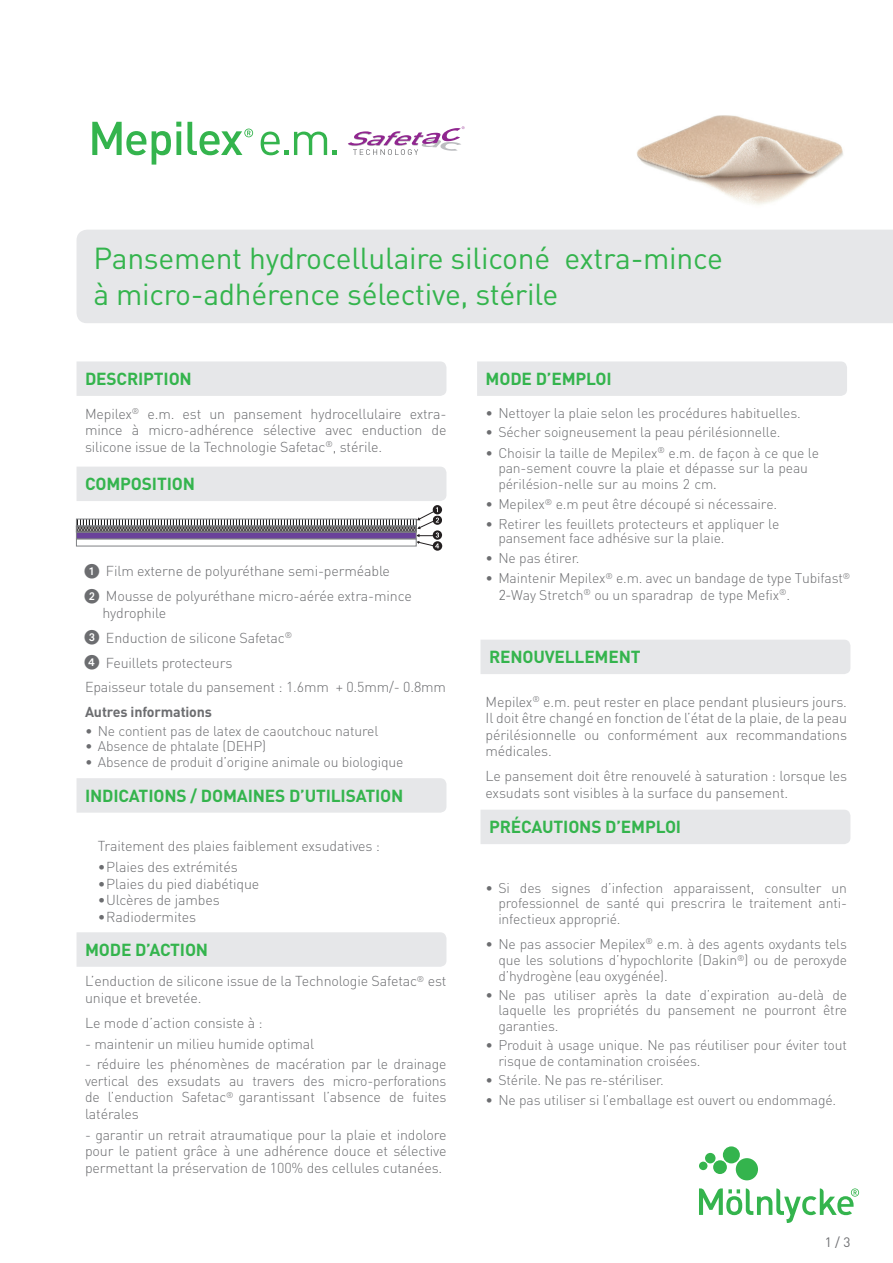
<style>
.page{position:relative;width:893px;height:1263px;background:#fff}
.page>*{position:absolute;margin:0;border:0;box-sizing:border-box;transform-origin:0 0}
.Descriptif_Haut_de_p{font:30px/36px "DIN";letter-spacing:-.01em;color:#34b44d}
.Titre_Bandeau_gris{font:700 17.25px "DIN";letter-spacing:-.01em;color:#34b44d}
.Texte_normal{font:300 14.25px/16.5px "DIN";letter-spacing:-.01em;color:#6c6d70;text-align:justify}
.texte{font:300 14.25px/16.5px "DIN";letter-spacing:-.01em;color:#6c6d70;text-align:justify}
.Texte_en_liste__numé{font:300 14.25px/16.5px "DIN";letter-spacing:-.01em;color:#6c6d70}
.Texte_en_liste__puce{font:300 14.25px "DIN";letter-spacing:-.01em;color:#6c6d70}
.Autres_informations{font:700 14.25px "DIN";letter-spacing:-.01em;color:#6c6d70}
.t1{font:300 13.95px/15.3px "DIN";letter-spacing:-.01em;color:#6c6d70}
.t2{font:13.5px "DIN";color:#6c6d70}
.s1{font-family:"European Pi One";font-weight:400;font-size:15px}
.s2{font-family:"MHC Din"}
</style>
<div class="page">
<img style="left:637px;top:115px;width:206px;height:90px">
<svg style="left:92px;top:122px;width:161px;height:43px"></svg>
<svg style="left:261px;top:132px;width:27px;height:23px"></svg>
<svg style="left:294px;top:132px;width:43px;height:23px"></svg>
<svg style="left:348px;top:126px;width:117px;height:29px"></svg>
<div style="left:77px;top:230px;width:816px;height:93px;background:#e6e7e9"></div>
<div style="left:77px;top:361px;width:369px;height:35px;background:#e6e7e9"></div>
<div style="left:77px;top:932px;width:369px;height:35px;background:#e6e7e9"></div>
<div style="left:477px;top:361px;width:370px;height:35px;background:#e6e7e9"></div>
<div style="left:77px;top:778px;width:369px;height:35px;background:#e6e7e9"></div>
<svg style="left:77px;top:467px;width:369px;height:84px"></svg>
<svg style="left:78px;top:528px;width:337px;height:2px"></svg>
<div style="left:76px;top:526px;width:341px;height:6px;border:1px solid #808285"></div>
<div style="left:480px;top:640px;width:370px;height:34px;background:#e6e7e9"></div>
<div style="left:480px;top:810px;width:370px;height:34px;background:#e6e7e9"></div>
<svg style="left:699px;top:1146px;width:160px;height:77px"></svg>
<p class="Descriptif_Haut_de_p" style="left:94px;top:240px;width:631px">Pansement hydrocellulaire siliconé extra-mince à micro-adhérence sélective, stérile</p>
<p class="Titre_Bandeau_gris" style="left:85px;top:367px;width:108px">DESCRIPTION</p>
<p class="Texte_normal" style="left:85px;top:405px;width:363px">Mepilex<sup>®</sup> e.m. est un pansement hydrocellulaire extra&shy;mince à micro-adhérence sélective avec enduction de silicone issue de la Technologie Safetac<sup>®</sup>, stérile.</p>
<p class="Titre_Bandeau_gris" style="left:85px;top:472px;width:111px">COMPOSITION</p>
<p class="Texte_en_liste__numé" style="left:84px;top:562px;width:307px"><span class="s1">1</span> Film externe de polyuréthane semi-perméable</p>
<p class="Texte_en_liste__numé" style="left:102px;top:588px;width:311px;text-indent:-18px"><span class="s1">2</span> Mousse de polyuréthane micro-aérée extra-mince hydrophile</p>
<p class="Texte_en_liste__numé" style="left:84px;top:629px;width:209px"><span class="s1">3</span> Enduction de silicone Safetac<sup>®</sup></p>
<p class="Texte_en_liste__numé" style="left:84px;top:654px;width:149px"><span class="s1">4</span> Feuillets protecteurs</p>
<p class="Texte_normal" style="left:85px;top:678px;width:363px">Epaisseur totale du pansement : 1.6mm + 0.5mm/- 0.8mm</p>
<p class="Autres_informations" style="left:85px;top:702px;width:129px">Autres informations</p>
<p class="t1" style="left:85px;top:723px;width:295px">• Ne contient pas de latex de caoutchouc naturel</p>
<p class="t1" style="left:85px;top:739px;width:183px">• Absence de phtalate (DEHP)</p>
<p class="t1" style="left:85px;top:754px;width:320px">• Absence de produit d’origine animale ou biologique</p>
<p class="Titre_Bandeau_gris" style="left:85px;top:784px;width:320px">INDICATIONS / DOMAINES D’UTILISATION</p>
<p class="Texte_en_liste__puce" style="left:98px;top:837px;width:284px">Traitement des plaies faiblement exsudatives :</p>
<p class="Texte_normal" style="left:98px;top:859px;width:141px">•Plaies des extrémités</p>
<p class="Texte_normal" style="left:98px;top:875px;width:163px">•Plaies du pied diabétique</p>
<p class="Texte_normal" style="left:98px;top:892px;width:123px">•Ulcères de jambes</p>
<p class="Texte_normal" style="left:98px;top:908px;width:100px">•Radiodermites</p>
<p class="Titre_Bandeau_gris" style="left:85px;top:938px;width:125px">MODE D’ACTION</p>
<p class="Texte_normal" style="left:85px;top:973px;width:363px">L’enduction de silicone issue de la Technologie Safetac<sup>®</sup> est unique et brevetée.</p>
<p class="texte" style="left:85px;top:1014px;width:179px">Le mode d’action consiste à :</p>
<p class="texte" style="left:85px;top:1035px;width:231px">- maintenir un milieu humide optimal</p>
<p class="texte" style="left:85px;top:1056px;width:363px">- réduire les phénomènes de macération par le drainage vertical des exsudats au travers des micro-perforations de l’enduction Safetac<sup>®</sup> garantissant l’absence de fuites latérales</p>
<p class="texte" style="left:85px;top:1126px;width:363px">- garantir un retrait atraumatique pour la plaie et indolore pour le patient grâce à une adhérence douce et sélective permettant la préservation de 100% des cellules cutanées.</p>
<p class="Titre_Bandeau_gris" style="left:486px;top:367px;width:128px">MODE D’EMPLOI</p>
<p class="t1" style="left:486px;top:405px;width:317px">• Nettoyer la plaie selon les procédures habituelles.</p>
<p class="t1" style="left:486px;top:424px;width:297px">• Sécher soigneusement la peau périlésionnelle.</p>
<p class="t1" style="left:498px;top:445px;width:322px;text-indent:-13px">• Choisir la taille de Mepilex<sup>®</sup> e.m. de façon à ce que le pan-sement couvre la plaie et dépasse sur la peau périlésion-nelle sur au moins 2 cm<span class="s2">.</span></p>
<p class="t1" style="left:486px;top:496px;width:293px">• Mepilex<sup>®</sup> e.m peut être découpé si nécessaire.</p>
<p class="t1" style="left:498px;top:516px;width:283px;line-height:14.2px;text-indent:-13px">• Retirer les feuillets protecteurs et appliquer le pansement face adhésive sur la plaie.</p>
<p class="t1" style="left:486px;top:550px;width:95px">• Ne pas étirer.</p>
<p class="t1" style="left:499px;top:570px;width:353px;line-height:16.5px;text-indent:-13px">• Maintenir Mepilex<sup>®</sup> e.m. avec un bandage de type Tubifast<sup>®<br></sup><span class="s2">2-</span>Way Stretch<sup>®</sup> ou un sparadrap de type Mefix<sup>®</sup>.</p>
<p class="Titre_Bandeau_gris" style="left:489px;top:645px;width:153px">RENOUVELLEMENT</p>
<p class="Texte_normal" style="left:486px;top:693px;width:363px">Mepilex<sup>®</sup> e.m. peut rester en place pendant plusieurs jours.<br>Il doit être changé en fonction de l’état de la plaie, de la peau périlésionnelle ou conformément aux recommandations médicales.</p>
<p class="Texte_normal" style="left:486px;top:768px;width:363px">Le pansement doit être renouvelé à saturation : lorsque les exsudats sont visibles à la surface du pansement.</p>
<p class="Titre_Bandeau_gris" style="left:489px;top:815px;width:194px">PRÉCAUTIONS D’EMPLOI</p>
<p class="t1" style="left:498px;top:880px;width:350px;text-align:justify;text-indent:-13px">• Si des signes d’infection apparaissent, consulter un professionnel de santé qui prescrira le traitement anti&shy;infectieux approprié.</p>
<p class="t1" style="left:498px;top:936px;width:350px;line-height:15.9px;text-align:justify;text-indent:-13px">• Ne pas associer Mepilex<sup>®</sup> e.m. à des agents oxydants tels que les solutions d’hypochlorite (Dakin<sup>®</sup>) ou de peroxyde d’hydrogène (eau oxygénée).</p>
<p class="t1" style="left:498px;top:987px;width:350px;text-align:justify;text-indent:-13px">• Ne pas utiliser après la date d’expiration au-delà de laquelle les propriétés du pansement ne pourront être garanties.</p>
<p class="t1" style="left:498px;top:1037px;width:350px;text-indent:-13px">• Produit à usage unique. Ne pas réutiliser pour éviter tout risque de contamination croisées.</p>
<p class="t1" style="left:486px;top:1072px;width:180px">• Stérile. Ne pas re-stériliser.</p>
<p class="t1" style="left:486px;top:1092px;width:352px">• Ne pas utiliser si l’emballage est ouvert ou endommagé.</p>
<p class="t2" style="left:825px;top:1233px;width:27px">1 / 3</p>
</div>
